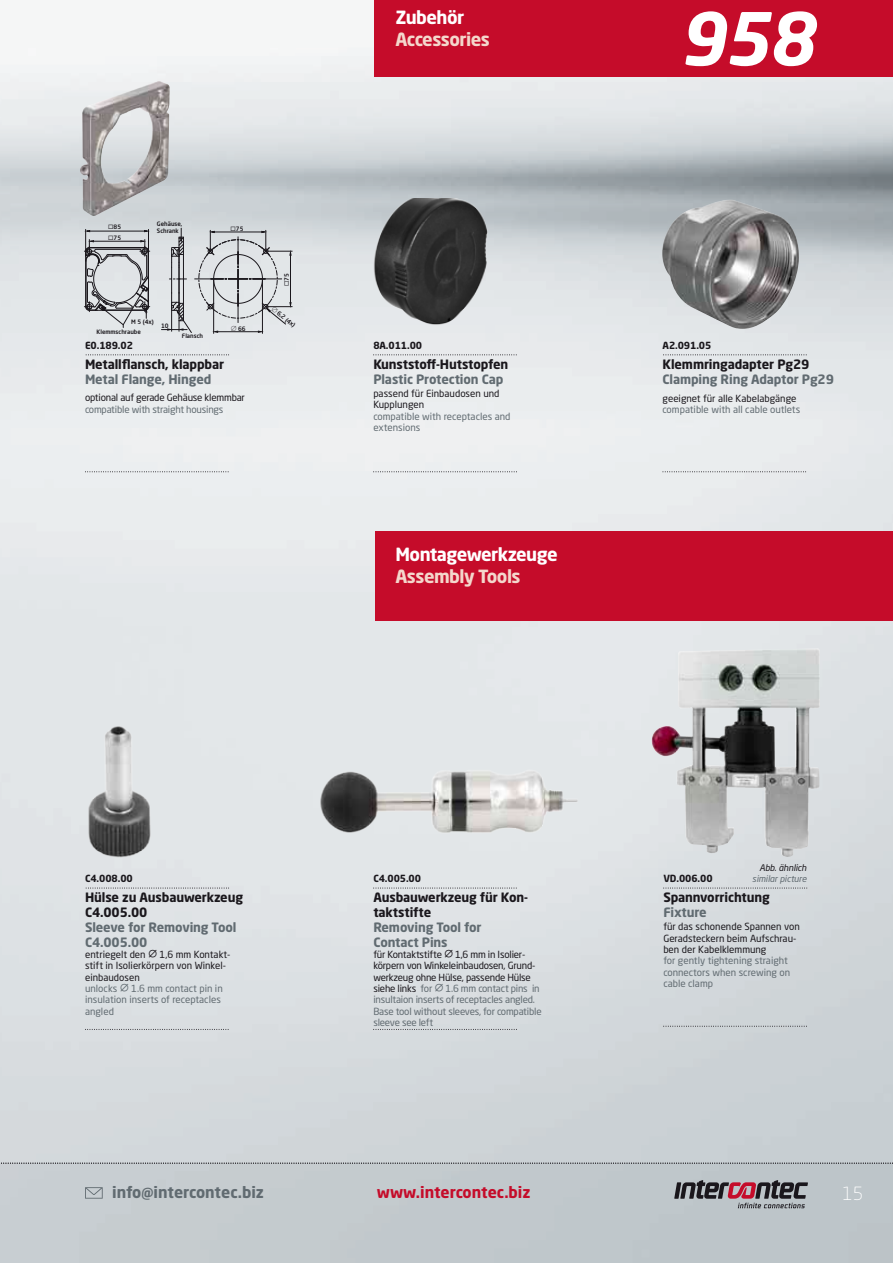
<style>
.page{position:relative;width:893px;height:1263px;background:#fff}
.page>*{position:absolute;margin:0;border:0;box-sizing:border-box;transform-origin:0 0}
.t1{font:italic 700 72px "Neo Sans Pro";color:#fff}
.t2{font:700 18px "Neo Sans Pro";letter-spacing:-.03em;color:#f4d7cc}
.t3{font:700 18px "Neo Sans Pro";letter-spacing:-.03em;color:#fff}
.t4{font:300 18px "Neo Sans Pro";color:#fff}
.t5{font:700 15.6px "Neo Sans Pro";color:#616b71}
.t6{font:700 15.6px "Neo Sans Pro";color:#c50c2a}
.t7{font:700 12.75px/15px "Neo Sans Pro";letter-spacing:-.01em;color:#1a171c}
.t8{font:700 12.75px/15px "Neo Sans Pro";letter-spacing:-.01em;color:#616b71}
.t9{font:9.75px/11.4px "Neo Sans Pro";color:#1a171c}
.t10{font:9.75px/11.4px "Neo Sans Pro";letter-spacing:-.02em;color:#616b71}
.t11{font:9.75px/11.4px "Neo Sans Pro";color:#616b71}
.t12{font:700 9.75px "Neo Sans Pro";letter-spacing:-.01em;color:#1a171c}
.t13{font:9.75px "Neo Sans Pro";letter-spacing:-.02em;color:#1a171c}
.t14{font:italic 9px "Neo Sans Pro";letter-spacing:-.01em;color:#616b71}
.t15{font:italic 9px "Neo Sans Pro";letter-spacing:-.01em;color:#1a171c}
.t16{font:500 6px/7.2px "Neo Sans Pro";color:#1a171c}
.s1{font-family:"Math Technical P04";font-weight:400}
.s2{color:#616b71}
.s3{color:#1a171c}
</style>
<div class="page">
<img style="left:0;top:47px;width:893px;height:1116px">
<div style="left:0;top:1163px;width:893px;height:100px;background:#c1c8cc"></div>
<div style="left:374px;top:0;width:519px;height:77px;background:#c50c2a"></div>
<svg style="left:674px;top:1180px;width:134px;height:28px"></svg>
<svg style="left:85px;top:1187px;width:18px;height:11px"></svg>
<svg style="left:1px;top:1163px;width:892px;height:1px"></svg>
<div style="left:376px;top:531px;width:517px;height:90px;background:#c50c2a"></div>
<svg style="left:663px;top:355px;width:144px;height:1px"></svg>
<svg style="left:663px;top:471px;width:143px;height:1px"></svg>
<svg style="left:373px;top:471px;width:144px;height:1px"></svg>
<svg style="left:373px;top:355px;width:144px;height:1px"></svg>
<img style="left:371px;top:198px;width:127px;height:134px">
<img style="left:662px;top:199px;width:137px;height:130px">
<svg style="left:373px;top:1029px;width:144px;height:1px"></svg>
<svg style="left:663px;top:1026px;width:144px;height:1px"></svg>
<svg style="left:373px;top:888px;width:144px;height:1px"></svg>
<svg style="left:85px;top:1029px;width:144px;height:1px"></svg>
<svg style="left:86px;top:888px;width:143px;height:1px"></svg>
<img style="left:86px;top:721px;width:67px;height:141px">
<img style="left:317px;top:764px;width:264px;height:76px">
<svg style="left:663px;top:888px;width:144px;height:1px"></svg>
<img style="left:652px;top:648px;width:168px;height:209px">
<svg style="left:85px;top:471px;width:144px;height:1px"></svg>
<svg style="left:86px;top:355px;width:143px;height:1px"></svg>
<img style="left:79px;top:81px;width:91px;height:135px">
<svg style="left:161px;top:228px;width:131px;height:105px;background:#c9ccce"></svg>
<svg style="left:84px;top:229px;width:66px;height:99px;background:#b5b8bb"></svg>
<p class="t16" style="left:108px;top:223px;width:14px">◻85</p>
<p class="t16" style="left:108px;top:234px;width:14px">◻75</p>
<p class="t16" style="left:157px;top:220px;width:27px">Gehäuse,<br>Schrank</p>
<p class="t16" style="left:231px;top:225px;width:14px">◻75</p>
<p class="t16" style="left:131px;top:318px;width:24px">M 5 (4x)</p>
<p class="t16" style="left:97px;top:328px;width:46px">Klemmschraube</p>
<p class="t16" style="left:161px;top:322px;width:9px">10</p>
<p class="t16" style="left:182px;top:332px;width:23px">Flansch</p>
<p class="t16" style="left:231px;top:325px;width:17px"><span class="s1">M</span> 66</p>
<p class="t12" style="left:85px;top:339px;width:49px">E0.189.02</p>
<h3 class="t7" style="left:85px;top:356px;width:141px">Metallflansch, klappbar</h3>
<h3 class="t8" style="left:85px;top:371px;width:128px">Metal Flange, Hinged</h3>
<p class="t13" style="left:85px;top:392px;width:161px">optional auf gerade Gehäuse klemmbar</p>
<p class="t10" style="left:85px;top:403px;width:140px">compatible with straight housings</p>
<p class="t16" style="left:283px;top:286px;width:14px;rotate:-90deg">◻75</p>
<p class="t16" style="left:274px;top:305px;width:31px;rotate:39deg"><span class="s1">M</span> 6,2 (4x)</p>
<h2 class="t3" style="left:395px;top:6px;width:70px">Zubehör</h2>
<h2 class="t2" style="left:395px;top:27px;width:96px">Accessories</h2>
<p class="t12" style="left:373px;top:339px;width:50px">8A.011.00</p>
<h3 class="t7" style="left:373px;top:356px;width:136px">Kunststoff-Hutstopfen</h3>
<h3 class="t8" style="left:373px;top:371px;width:132px">Plastic Protection Cap</h3>
<p class="t9" style="left:373px;top:387px;width:128px">passend für Einbaudosen und<br>Kupplungen</p>
<p class="t11" style="left:373px;top:410px;width:139px">compatible with receptacles and extensions</p>
<h2 class="t3" style="left:395px;top:543px;width:164px">Montagewerkzeuge</h2>
<h2 class="t2" style="left:395px;top:565px;width:127px">Assembly Tools</h2>
<h1 class="t1" style="left:679px;top:-7px;width:137px">958</h1>
<p class="t12" style="left:663px;top:339px;width:50px">A2.091.05</p>
<h3 class="t7" style="left:663px;top:356px;width:148px">Klemmringadapter Pg29</h3>
<h3 class="t8" style="left:663px;top:371px;width:173px">Clamping Ring Adaptor Pg29</h3>
<p class="t9" style="left:663px;top:392px;width:135px">geeignet für alle Kabelabgänge</p>
<p class="t11" style="left:663px;top:403px;width:139px">compatible with all cable outlets</p>
<p class="t12" style="left:85px;top:872px;width:49px">C4.008.00</p>
<h3 class="t7" style="left:85px;top:889px;width:159px">Hülse zu Ausbauwerkzeug<br>C4.005.00</h3>
<h3 class="t8" style="left:85px;top:919px;width:153px">Sleeve for Removing Tool<br>C4.005.00</h3>
<p class="t9" style="left:85px;top:948px;width:147px">entriegelt den <sup>M</sup> 1,6 mm Kontakt&shy;stift in Isolierkörpern von Winkel&shy;einbaudosen<br><span class="s2">unlocks</span> <sup>M</sup> <span class="s2">1.6 mm contact pin in insulation inserts of receptacles angled</span></p>
<p class="t12" style="left:373px;top:872px;width:49px">C4.005.00</p>
<h3 class="t7" style="left:373px;top:889px;width:156px">Ausbauwerkzeug für Kon&shy;taktstifte</h3>
<h3 class="t8" style="left:373px;top:919px;width:110px">Removing Tool for<br>Contact Pins</h3>
<p class="t10" style="left:373px;top:948px;width:170px"><span class="s3">für Kontaktstifte</span> <sup>M</sup> <span class="s3">1,6 mm in Isolier&shy;körpern von Winkeleinbaudosen, Grund&shy;werkzeug ohne Hülse, passende Hülse siehe links</span> for <sup>M</sup> 1.6 mm contact pins in insultaion inserts of receptacles angled.<br>Base tool without sleeves, for compatible sleeve see left</p>
<p class="t12" style="left:663px;top:872px;width:51px">VD.006.00</p>
<p class="t15" style="left:759px;top:862px;width:49px">Abb. ähnlich</p>
<p class="t14" style="left:752px;top:873px;width:56px">similar picture</p>
<h3 class="t7" style="left:663px;top:889px;width:108px">Spannvorrichtung</h3>
<h3 class="t8" style="left:663px;top:904px;width:45px">Fixture</h3>
<p class="t9" style="left:663px;top:921px;width:138px">für das schonende Spannen von<br>Geradsteckern beim Aufschrau&shy;ben der Kabelklemmung</p>
<p class="t11" style="left:663px;top:955px;width:128px">for gently tightening straight connectors when screwing on cable clamp</p>
<h3 class="t5" style="left:112px;top:1182px;width:153px">info@intercontec.biz</h3>
<h3 class="t6" style="left:377px;top:1182px;width:155px">www.intercontec.biz</h3>
<h2 class="t4" style="left:842px;top:1183px;width:22px">15</h2>
</div>
